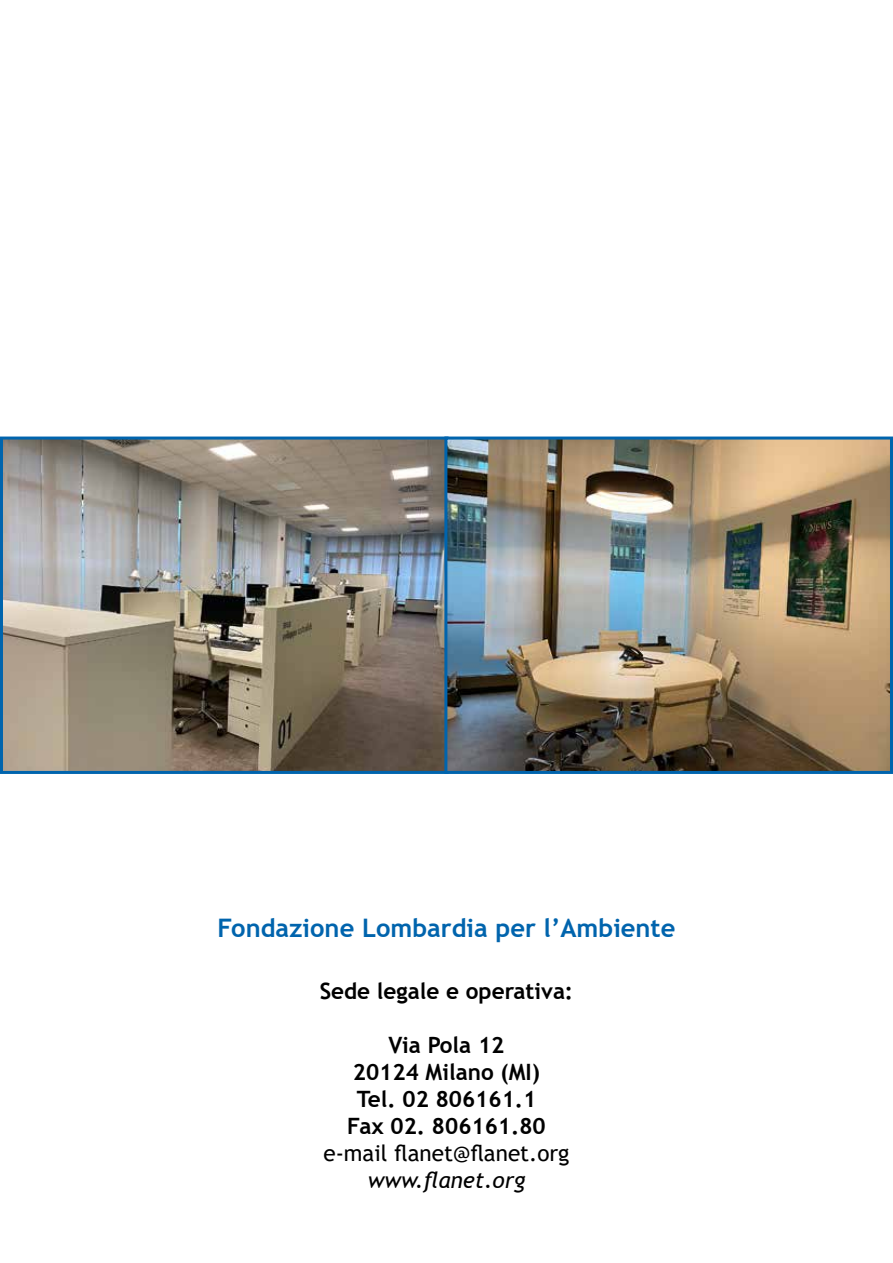
<style>
.page{position:relative;width:893px;height:1263px;background:#fff}
.page>*{position:absolute;margin:0;border:0;box-sizing:border-box;transform-origin:0 0}
.t1{font:700 25.5px "Trebuchet MS";color:#0064ad}
.t2{font:700 22.5px/27px "Trebuchet MS";color:#000;text-align:center}
.t3{font:22.5px "Trebuchet MS";color:#000}
.t4{font:italic 22.5px "Trebuchet MS";color:#000}
</style>
<div class="page">
<img style="left:4px;top:440px;width:885px;height:330px">
<div style="left:0;top:436px;width:449px;height:338px;border:3px solid #0064ad"></div>
<div style="left:444px;top:436px;width:449px;height:338px;border:3px solid #0064ad"></div>
<p class="t1" style="left:218px;top:912px;width:459px">Fondazione Lombardia per l’Ambiente</p>
<p class="t2" style="left:320px;top:977px;width:255px">Sede legale e operativa:</p>
<p class="t2" style="left:347px;top:1031px;width:200px">Via Pola 12<br>20124 Milano (MI)<br>Tel. 02 806161.1<br>Fax 02. 806161.80</p>
<p class="t3" style="left:323px;top:1139px;width:248px">e-mail flanet@flanet.org</p>
<p class="t4" style="left:368px;top:1166px;width:159px">www.flanet.org</p>
</div>
